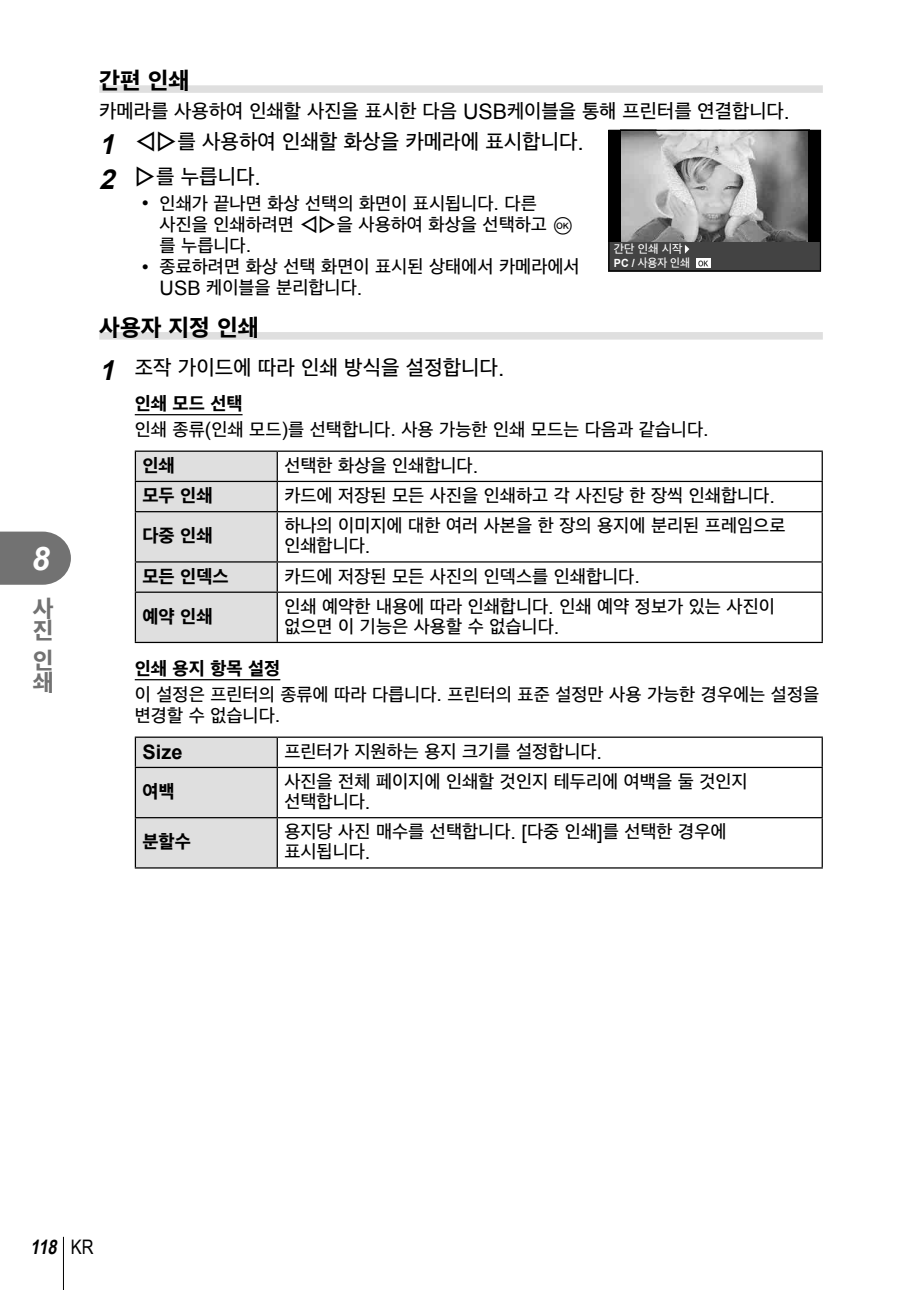
<style>
.page{position:relative;width:908px;height:1290px;background:#fff}
.page>*{position:absolute;margin:0;border:0;box-sizing:border-box;transform-origin:0 0}
.t1{font:italic 700 32.5px "Arial";color:#fff}
.t2{font:22.5px "MPSD Gothic Neo 1 Koc EB KS Cms UHC H";color:#000}
.t3{font:22.5px/22.5px "MPSD Gothic Neo 1 Koc EB KS Cms UHC H";color:#727272}
.t4{font:20px/35.2px "MPSD Gothic Neo 1 Koc M KS Cms UHC H";color:#000}
.t5{font:italic 700 20px "Arial Narrow";color:#000}
.t6{font:700 20px "Arial";color:#000}
.t7{font:18.75px "MPSD Gothic Neo 1 Koc M KS Cms UHC H";color:#000}
.t8{font:17.5px/21px "MPSD Gothic Neo 1 Koc M KS Cms UHC H";color:#000}
.t9{font:17.5px "MPSD Gothic Neo 1 Koc EB KS Cms UHC H";color:#000}
.t10{font:11.25px "MPSD Gothic Neo 1 Koc M KS Cms UHC H";color:#fff;scale:.95 1}
.t11{font:11.25px "MPSD Gothic Neo 1 Koc M KS Cms UHC H";color:#fff}
.s1{font-family:"Arial";font-size:21.5px}
.s2{font-family:"Arial";font-weight:700;font-style:italic;font-size:27.5px}
.s3{font-family:"olympus 15"}
.s4{font-family:"Arial";font-size:22.75px}
.s5{font-family:"Arial";font-size:20px}
.s6{font-family:"Olympus 7"}
.s7{font-family:"Arial";font-weight:700}
.s8{font-weight:400;font-style:normal}
</style>
<div class="page">
<hr style="left:63px;top:1237px;width:1px;height:53px;background:#000">
<svg style="left:0;top:531px;width:71px;height:54px;background:#808080"></svg>
<div style="left:99px;top:85px;width:723px;height:8px;background:#dfdfdf"></div>
<div style="left:99px;top:332px;width:723px;height:8px;background:#dfdfdf"></div>
<hr style="left:135px;top:414px;width:107px;height:1px;background:#000">
<hr style="left:135px;top:679px;width:145px;height:1px;background:#000">
<div style="left:606px;top:129px;width:216px;height:143px;background:linear-gradient(to bottom,#000,#000)"></div>
<svg style="left:608px;top:130px;width:212px;height:141px;background:#828282"></svg>
<hr style="left:135px;top:450px;width:142px;height:2px;background:#000">
<hr style="left:277px;top:450px;width:545px;height:2px;background:#000">
<hr style="left:276px;top:452px;width:2px;height:29px;background:#000">
<hr style="left:277px;top:481px;width:545px;height:1px;background:#000">
<hr style="left:276px;top:482px;width:2px;height:29px;background:#000">
<svg style="left:821px;top:452px;width:1px;height:59px"></svg>
<hr style="left:277px;top:511px;width:545px;height:1px;background:#000">
<hr style="left:276px;top:512px;width:2px;height:49px;background:#000">
<hr style="left:821px;top:512px;width:1px;height:49px;background:#000">
<div style="left:135px;top:451px;width:142px;height:191px;background:#dfdfdf"></div>
<hr style="left:277px;top:561px;width:545px;height:1px;background:#000">
<hr style="left:276px;top:562px;width:2px;height:29px;background:#000">
<svg style="left:821px;top:562px;width:1px;height:29px"></svg>
<hr style="left:135px;top:591px;width:142px;height:2px;background:#000">
<hr style="left:135px;top:593px;width:1px;height:49px;background:#000">
<hr style="left:277px;top:591px;width:545px;height:2px;background:#000">
<hr style="left:276px;top:593px;width:2px;height:49px;background:#000">
<hr style="left:821px;top:593px;width:1px;height:49px;background:#000">
<hr style="left:135px;top:642px;width:687px;height:1px;background:#000">
<hr style="left:135px;top:736px;width:142px;height:2px;background:#000">
<div style="left:135px;top:737px;width:142px;height:130px;background:#dfdfdf"></div>
<hr style="left:277px;top:736px;width:545px;height:2px;background:#000">
<hr style="left:276px;top:738px;width:2px;height:29px;background:#000">
<svg style="left:821px;top:738px;width:1px;height:29px"></svg>
<hr style="left:135px;top:767px;width:142px;height:1px;background:#000">
<hr style="left:135px;top:768px;width:1px;height:49px;background:#000">
<hr style="left:277px;top:767px;width:545px;height:1px;background:#000">
<hr style="left:276px;top:768px;width:2px;height:49px;background:#000">
<hr style="left:821px;top:768px;width:1px;height:49px;background:#000">
<hr style="left:135px;top:817px;width:142px;height:1px;background:#000">
<hr style="left:135px;top:818px;width:1px;height:49px;background:#000">
<hr style="left:277px;top:817px;width:545px;height:1px;background:#000">
<hr style="left:276px;top:818px;width:2px;height:49px;background:#000">
<hr style="left:821px;top:818px;width:1px;height:49px;background:#000">
<hr style="left:135px;top:867px;width:687px;height:1px;background:#000">
<h1 class="t1" style="left:32px;top:540px;width:20px">8</h1>
<p class="t3" style="left:33px;top:600px;width:22px">사 진</p>
<p class="t3" style="left:33px;top:652px;width:21px">인 쇄</p>
<p class="t2" style="left:99px;top:72px;width:91px">간편 인쇄</p>
<p class="t7" style="left:99px;top:104px;width:691px">카메라를 사용하여 인쇄할 사진을 표시한 다음 <span class="s1">USB</span>케이블을 통해 프린터를 연결합니다<span class="s1">.</span></p>
<p class="t4" style="left:99px;top:127px;width:486px"><span class="s2">1</span> <span class="s3">HI</span>를 사용하여 인쇄할 화상을 카메라에 표시합니다<span class="s4">.<br></span><span class="s2">2</span> <span class="s3">I</span>를 누릅니다<span class="s4">.</span></p>
<p class="t8" style="left:159px;top:195px;width:415px;text-indent:-18px"><span class="s5">•</span> 인쇄가 끝나면 화상 선택의 화면이 표시됩니다<span class="s5">.</span> 다른 사진을 인쇄하려면 <span class="s3">HI</span>을 사용하여 화상을 선택하고 <span class="s6">Q </span>를 누릅니다<span class="s5">.</span></p>
<p class="t8" style="left:159px;top:259px;width:421px;text-indent:-18px"><span class="s5">•</span> 종료하려면 화상 선택 화면이 표시된 상태에서 카메라에서<br><span class="s5">USB</span> 케이블을 분리합니다<span class="s5">.</span></p>
<p class="t10" style="left:613px;top:259px;width:81px"><span class="s7">PC /</span> 사용자 인쇄</p>
<p class="t11" style="left:613px;top:245px;width:70px">간단 인쇄 시작</p>
<p class="t2" style="left:99px;top:319px;width:161px">사용자 지정 인쇄</p>
<p class="t4" style="left:99px;top:353px;width:406px"><span class="s2">1</span> 조작 가이드에 따라 인쇄 방식을 설정합니다<span class="s4">.</span></p>
<p class="t9" style="left:135px;top:396px;width:109px">인쇄 모드 선택</p>
<p class="t8" style="left:135px;top:421px;width:575px">인쇄 종류<span class="s5">(</span>인쇄 모드<span class="s5">)</span>를 선택합니다<span class="s5">.</span> 사용 가능한 인쇄 모드는 다음과 같습니다<span class="s5">.</span></p>
<p class="t9" style="left:142px;top:459px;width:34px">인쇄</p>
<p class="t8" style="left:284px;top:457px;width:195px">선택한 화상을 인쇄합니다<span class="s5">.</span></p>
<p class="t9" style="left:142px;top:489px;width:71px">모두 인쇄</p>
<p class="t8" style="left:284px;top:487px;width:492px">카드에 저장된 모든 사진을 인쇄하고 각 사진당 한 장씩 인쇄합니다<span class="s5">.</span></p>
<p class="t9" style="left:142px;top:529px;width:71px">다중 인쇄</p>
<p class="t8" style="left:284px;top:518px;width:502px;line-height:20px">하나의 이미지에 대한 여러 사본을 한 장의 용지에 분리된 프레임으로 인쇄합니다<span class="s5">.</span></p>
<p class="t9" style="left:142px;top:569px;width:88px">모든 인덱스</p>
<p class="t8" style="left:284px;top:568px;width:357px">카드에 저장된 모든 사진의 인덱스를 인쇄합니다<span class="s5">.</span></p>
<p class="t9" style="left:142px;top:610px;width:71px">예약 인쇄</p>
<p class="t8" style="left:284px;top:599px;width:492px;line-height:20px">인쇄 예약한 내용에 따라 인쇄합니다<span class="s5">.</span> 인쇄 예약 정보가 있는 사진이 없으면 이 기능은 사용할 수 없습니다<span class="s5">.</span></p>
<p class="t9" style="left:135px;top:661px;width:147px">인쇄 용지 항목 설정</p>
<p class="t8" style="left:135px;top:686px;width:685px">이 설정은 프린터의 종류에 따라 다릅니다<span class="s5">.</span> 프린터의 표준 설정만 사용 가능한 경우에는 설정을 변경할 수 없습니다<span class="s5">.</span></p>
<p class="t6" style="left:142px;top:740px;width:41px">Size</p>
<p class="t8" style="left:284px;top:743px;width:319px">프린터가 지원하는 용지 크기를 설정합니다<span class="s5">.</span></p>
<p class="t9" style="left:142px;top:785px;width:34px">여백</p>
<p class="t8" style="left:284px;top:774px;width:464px;line-height:20px">사진을 전체 페이지에 인쇄할 것인지 테두리에 여백을 둘 것인지 선택합니다<span class="s5">.</span></p>
<p class="t9" style="left:142px;top:835px;width:50px">분할수</p>
<p class="t8" style="left:284px;top:824px;width:443px;line-height:20px">용지당 사진 매수를 선택합니다<span class="s5">. [</span>다중 인쇄<span class="s5">]</span>를 선택한 경우에 표시됩니다<span class="s5">.</span></p>
<p class="t5" style="left:30px;top:1235px;width:65px">118 <span class="s8">KR</span></p>
</div>
